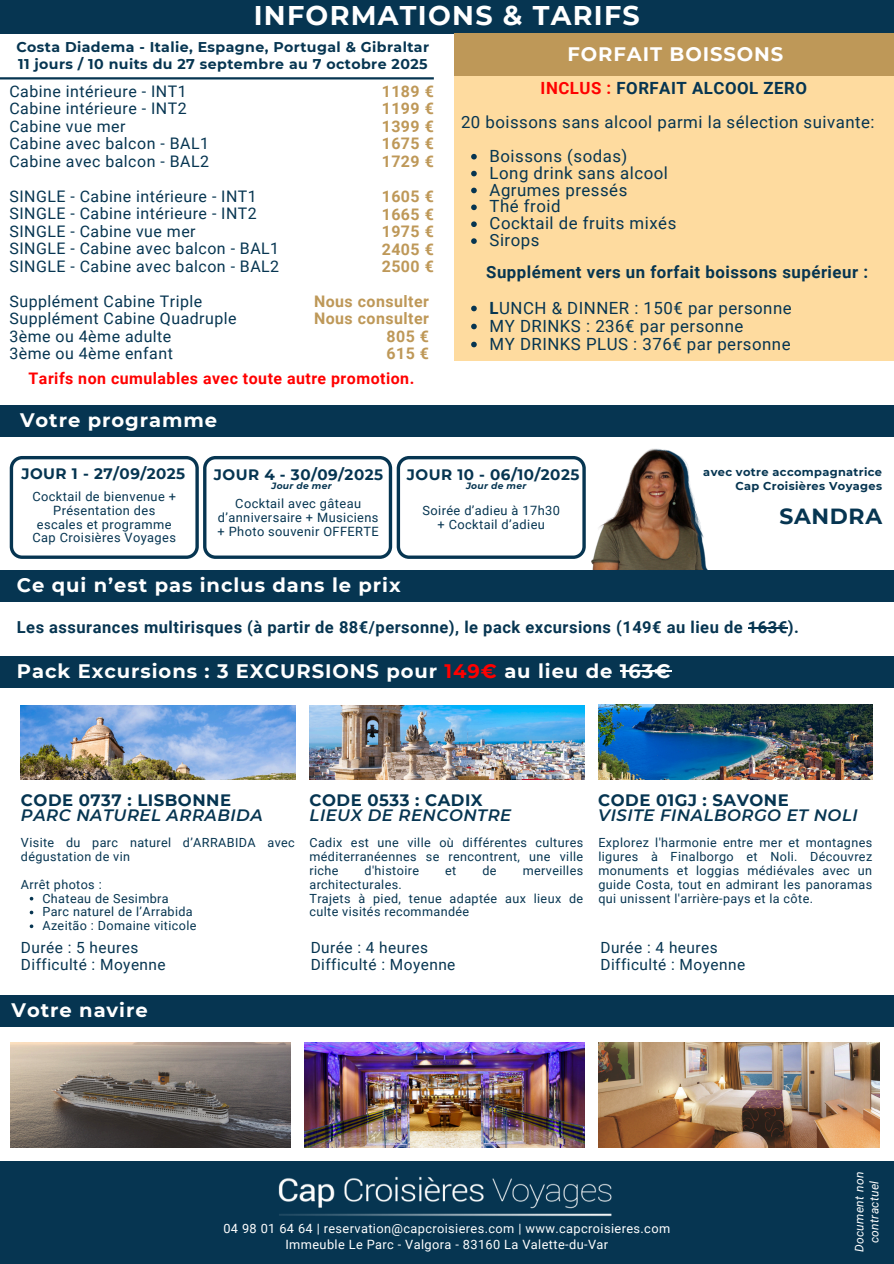
<style>
.page{position:relative;width:894px;height:1264px;background:#fff}
.page>*{position:absolute;margin:0;border:0;box-sizing:border-box;transform-origin:0 0}
.t1{font:700 27px "Montserrat";letter-spacing:.05em;color:#fff}
.t2{font:700 21.9px "Montserrat";letter-spacing:.03em;color:#063551}
.t3{font:700 19.5px "Montserrat";letter-spacing:.05em;color:#fff}
.t4{font:16.8px "Roboto";letter-spacing:.03em;color:#063551}
.t5{font:700 16.8px "Roboto";letter-spacing:.03em;color:#063551}
.t6{font:italic 600 16.5px/15.8px "Montserrat";letter-spacing:.03em;color:#063551}
.t7{font:700 16.5px "Roboto";letter-spacing:.03em;color:#063551}
.t8{font:15.9px "Roboto";letter-spacing:.03em;color:#063551}
.t9{font:700 15.9px/17.4px "Roboto";letter-spacing:.03em;color:#be9858;text-align:justify}
.t10{font:700 15.9px "Roboto";letter-spacing:.03em;color:#f00}
.t11{font:15.45px "Roboto";letter-spacing:.03em;color:#063551}
.t12{font:700 15.15px "Montserrat";letter-spacing:.03em;color:#063551}
.t13{font:700 14.1px "Montserrat";letter-spacing:.03em;color:#063551}
.t14{font:12.75px/14px "Roboto";letter-spacing:.03em;color:#063551;text-align:center}
.t15{font:12.75px/15.9px "Roboto";letter-spacing:.03em;color:#fff;text-align:center}
.t16{font:12.6px/13.8px "Roboto";letter-spacing:.03em;color:#063551}
.t17{font:italic 12px "Roboto";letter-spacing:.03em;color:#fff}
.t18{font:700 11.4px/14.2px "Montserrat";letter-spacing:.03em;color:#063551;text-align:right}
.t19{font:italic 700 9.15px "Montserrat";letter-spacing:.03em;color:#063551}
.s1{color:#f00}
.s2{font-weight:700}
.s3{font-weight:700;font-style:normal}
</style>
<div class="page">
<img style="left:573px;top:448px;width:135px;height:122px">
<div style="left:0;top:0;width:893px;height:33px;background:#063551"></div>
<hr style="left:0;top:77px;width:433px;height:2px;background:#063551">
<div style="left:454px;top:33px;width:439px;height:43px;background:#be9858"></div>
<div style="left:454px;top:76px;width:439px;height:284px;background:#fedb9f"></div>
<div style="left:0;top:656px;width:893px;height:32px;background:#063551"></div>
<div style="left:0;top:1160px;width:893px;height:103px;background:#063551"></div>
<img style="left:260px;top:1160px;width:369px;height:57px">
<img style="left:10px;top:1042px;width:280px;height:105px">
<img style="left:304px;top:1042px;width:280px;height:105px">
<img style="left:598px;top:1042px;width:280px;height:105px">
<img style="left:21px;top:706px;width:274px;height:73px">
<img style="left:309px;top:705px;width:275px;height:74px">
<img style="left:598px;top:704px;width:274px;height:75px">
<div style="left:0;top:995px;width:893px;height:31px;background:#063551"></div>
<svg style="left:10px;top:456px;width:575px;height:102px"></svg>
<hr style="left:619px;top:671px;width:52px;height:1px;background:#fff">
<svg style="left:471px;top:154px;width:5px;height:5px"></svg>
<svg style="left:471px;top:171px;width:5px;height:5px"></svg>
<svg style="left:471px;top:188px;width:5px;height:5px"></svg>
<svg style="left:471px;top:204px;width:5px;height:6px"></svg>
<svg style="left:471px;top:221px;width:5px;height:6px"></svg>
<svg style="left:471px;top:238px;width:5px;height:6px"></svg>
<svg style="left:471px;top:306px;width:5px;height:5px"></svg>
<svg style="left:471px;top:324px;width:5px;height:5px"></svg>
<svg style="left:471px;top:342px;width:5px;height:5px"></svg>
<svg style="left:30px;top:910px;width:3px;height:4px"></svg>
<svg style="left:30px;top:924px;width:3px;height:4px"></svg>
<div style="left:0;top:570px;width:893px;height:32px;background:#063551"></div>
<hr style="left:747px;top:627px;width:40px;height:1px;background:#063551">
<div style="left:0;top:405px;width:893px;height:32px;background:#063551"></div>
<p class="t1" style="left:254px;top:-1px;width:387px">INFORMATIONS &amp; TARIFS</p>
<p class="t13" style="left:16px;top:38px;width:414px">Costa Diadema - Italie, Espagne, Portugal &amp; Gibraltar</p>
<p class="t13" style="left:18px;top:56px;width:411px">11 jours / 10 nuits du 27 septembre au 7 octobre 2025</p>
<p class="t9" style="left:381px;top:83px;width:54px">1189 € 1199 € 1399 € 1675 € 1729 €</p>
<p class="t9" style="left:381px;top:188px;width:54px">1605 € 1665 € 1975 € 2405 € 2500 €</p>
<p class="t9" style="left:314px;top:292px;width:116px;text-align:right">Nous consulter<br>Nous consulter<br>805 €<br>615 €</p>
<p class="t10" style="left:29px;top:369px;width:387px">Tarifs non cumulables avec toute autre promotion.</p>
<p class="t3" style="left:567px;top:42px;width:217px">FORFAIT BOISSONS</p>
<p class="t5" style="left:540px;top:79px;width:268px"><span class="s1">INCLUS :</span> FORFAIT ALCOOL ZERO</p>
<p class="t4" style="left:461px;top:112px;width:415px">20 boissons sans alcool parmi la sélection suivante:</p>
<h6 class="t4" style="left:489px;top:146px;width:139px">Boissons (sodas)</h6>
<h4 class="t4" style="left:489px;top:163px;width:180px">Long drink sans alcool</h4>
<p class="t4" style="left:489px;top:180px;width:139px">Agrumes pressés</p>
<p class="t4" style="left:489px;top:197px;width:72px">Thé froid</p>
<p class="t4" style="left:489px;top:214px;width:188px">Cocktail de fruits mixés</p>
<p class="t4" style="left:489px;top:230px;width:51px">Sirops</p>
<p class="t5" style="left:486px;top:262px;width:383px">Supplément vers un forfait boissons supérieur :</p>
<p class="t4" style="left:489px;top:298px;width:303px"><span class="s2">L</span>UNCH &amp; DINNER : 150€ par personne</p>
<p class="t4" style="left:489px;top:316px;width:255px">MY DRINKS : 236€ par personne</p>
<p class="t4" style="left:489px;top:334px;width:302px">MY DRINKS PLUS : 376€ par personne</p>
<p class="t8" style="left:9px;top:82px;width:179px">Cabine intérieure - INT1</p>
<p class="t8" style="left:9px;top:100px;width:179px">Cabine intérieure - INT2</p>
<p class="t8" style="left:9px;top:117px;width:117px">Cabine vue mer</p>
<p class="t8" style="left:9px;top:135px;width:201px">Cabine avec balcon - BAL1</p>
<p class="t8" style="left:9px;top:152px;width:201px">Cabine avec balcon - BAL2</p>
<h6 class="t8" style="left:9px;top:187px;width:249px">SINGLE - Cabine intérieure - INT1</h6>
<h6 class="t8" style="left:9px;top:204px;width:249px">SINGLE - Cabine intérieure - INT2</h6>
<h6 class="t8" style="left:9px;top:222px;width:188px">SINGLE - Cabine vue mer</h6>
<h5 class="t8" style="left:9px;top:239px;width:271px">SINGLE - Cabine avec balcon - BAL1</h5>
<p class="t8" style="left:9px;top:257px;width:271px">SINGLE - Cabine avec balcon - BAL2</p>
<p class="t8" style="left:9px;top:292px;width:194px">Supplément Cabine Triple</p>
<p class="t8" style="left:9px;top:309px;width:228px">Supplément Cabine Quadruple</p>
<p class="t8" style="left:9px;top:327px;width:163px">3ème ou 4ème adulte</p>
<p class="t8" style="left:9px;top:344px;width:165px">3ème ou 4ème enfant</p>
<p class="t3" style="left:20px;top:407px;width:199px">Votre programme</p>
<p class="t12" style="left:21px;top:464px;width:165px">JOUR 1 - 27/09/2025</p>
<p class="t14" style="left:32px;top:489px;width:145px">Cocktail de bienvenue +<br>Présentation des escales et programme<br>Cap Croisières Voyages</p>
<p class="t12" style="left:214px;top:465px;width:171px">JOUR 4 - 30/09/2025</p>
<p class="t19" style="left:271px;top:480px;width:62px">Jour de mer</p>
<p class="t14" style="left:217px;top:496px;width:163px">Cocktail avec gâteau d’anniversaire + Musiciens + Photo souvenir OFFERTE</p>
<p class="t12" style="left:407px;top:465px;width:174px">JOUR 10 - 06/10/2025</p>
<p class="t19" style="left:466px;top:480px;width:62px">Jour de mer</p>
<p class="t14" style="left:422px;top:503px;width:139px">Soirée d’adieu à 17h30 + Cocktail d’adieu</p>
<p class="t18" style="left:703px;top:465px;width:180px">avec votre accompagnatrice<br>Cap Croisières Voyages</p>
<p class="t2" style="left:779px;top:502px;width:104px">SANDRA</p>
<h3 class="t3" style="left:17px;top:573px;width:385px">Ce qui n’est pas inclus dans le prix</h3>
<h4 class="t7" style="left:17px;top:618px;width:783px">Les assurances multirisques (à partir de 88€/personne), le pack excursions (149€ au lieu de 163€).</h4>
<p class="t3" style="left:17px;top:658px;width:654px">Pack Excursions : 3 EXCURSIONS pour <span class="s1">149€</span> au lieu de 163€</p>
<p class="t6" style="left:21px;top:792px;width:243px"><span class="s3">CODE 0737 : LISBONNE<br></span>PARC NATUREL ARRABIDA</p>
<p class="t6" style="left:309px;top:792px;width:203px"><span class="s3">CODE 0533 : CADIX<br></span>LIEUX DE RENCONTRE</p>
<h2 class="t16" style="left:21px;top:836px;width:275px">Visite du parc naturel d’ARRABIDA avec dégustation de vin</h2>
<h4 class="t16" style="left:21px;top:877px;width:82px">Arrêt photos :</h4>
<p class="t16" style="left:42px;top:891px;width:128px">Chateau de Sesimbra</p>
<h4 class="t16" style="left:42px;top:905px;width:152px">Parc naturel de l’Arrabida</h4>
<p class="t16" style="left:42px;top:919px;width:155px">Azeitão : Domaine viticole</p>
<p class="t11" style="left:21px;top:938px;width:119px">Durée : 5 heures</p>
<p class="t11" style="left:21px;top:955px;width:146px">Difficulté : Moyenne</p>
<p class="t3" style="left:12px;top:997px;width:138px">Votre navire</p>
<h5 class="t16" style="left:309px;top:836px;width:275px;text-align:justify">Cadix est une ville où différentes cultures méditerranéennes se rencontrent, une ville riche</h5>
<h5 class="t16" style="left:364px;top:863px;width:56px">d'histoire</h5>
<h5 class="t16" style="left:445px;top:863px;width:13px">et</h5>
<h5 class="t16" style="left:482px;top:863px;width:16px">de</h5>
<h5 class="t16" style="left:522px;top:863px;width:62px">merveilles</h5>
<h5 class="t16" style="left:309px;top:877px;width:94px">architecturales.</h5>
<p class="t16" style="left:309px;top:891px;width:275px">Trajets à pied, tenue adaptée aux lieux de culte visités recommandée</p>
<h5 class="t11" style="left:310px;top:938px;width:119px">Durée : 4 heures</h5>
<h5 class="t11" style="left:310px;top:955px;width:146px">Difficulté : Moyenne</h5>
<p class="t6" style="left:598px;top:792px;width:261px"><span class="s3">CODE 01GJ : SAVONE<br></span>VISITE FINALBORGO ET NOLI</p>
<p class="t16" style="left:598px;top:836px;width:275px;text-align:justify">Explorez l'harmonie entre mer et montagnes ligures à Finalborgo et Noli. Découvrez monuments et loggias médiévales avec un guide Costa, tout en admirant les panoramas qui unissent l'arrière-pays et la côte.</p>
<p class="t11" style="left:600px;top:938px;width:119px">Durée : 4 heures</p>
<p class="t11" style="left:600px;top:955px;width:146px">Difficulté : Moyenne</p>
<p class="t15" style="left:223px;top:1220px;width:448px">04 98 01 64 64 | reservation@capcroisieres.com | www.capcroisieres.com<br>Immeuble Le Parc - Valgora - 83160 La Valette-du-Var</p>
<h6 class="t17" style="left:852px;top:1252px;width:82px;rotate:-90deg">Document non</h6>
<p class="t17" style="left:867px;top:1243px;width:64px;rotate:-90deg">contractuel</p>
</div>
